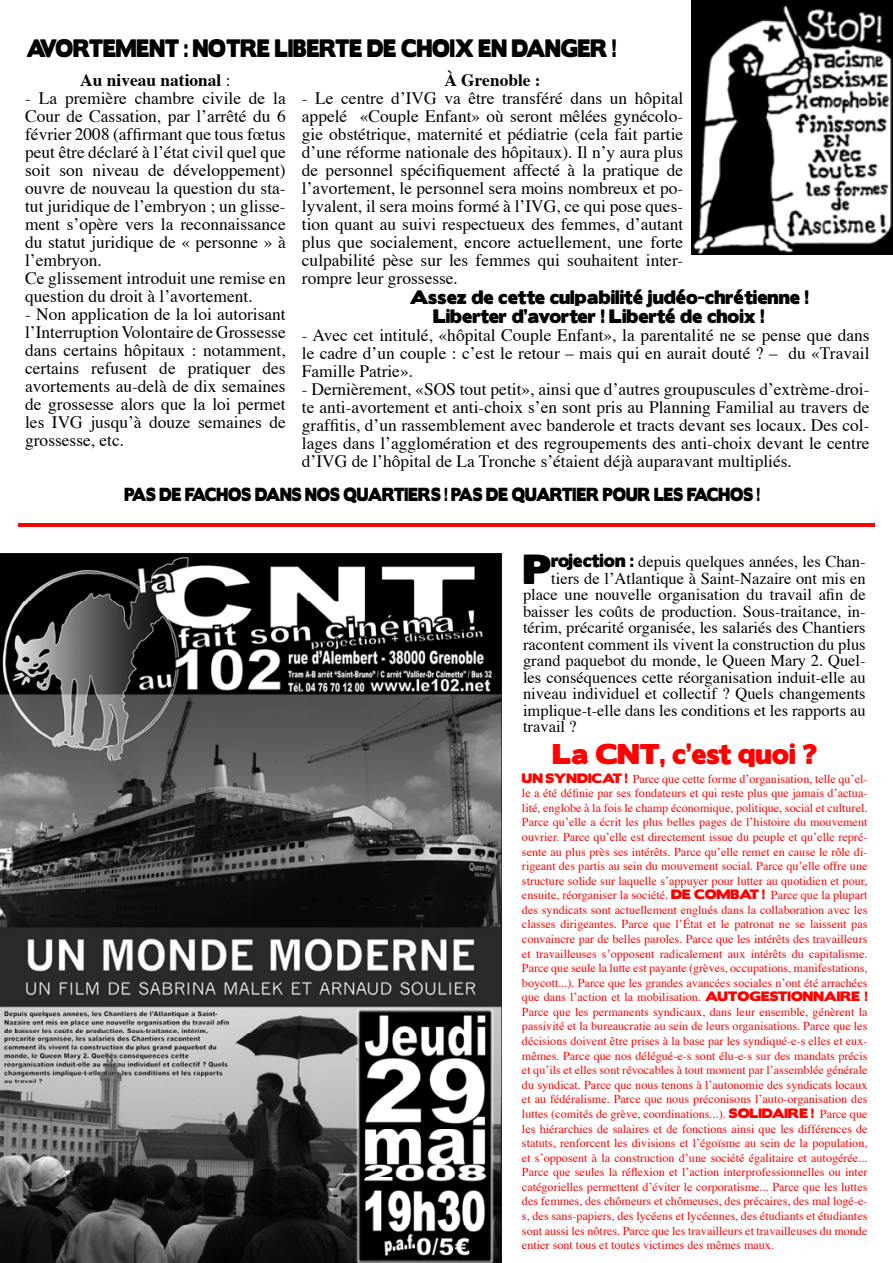
<style>
.page{position:relative;width:893px;height:1263px;background:#fff}
.page>*{position:absolute;margin:0;border:0;box-sizing:border-box;transform-origin:0 0}
.t1{font:37.5px "Boris Black Bloxx";color:#000}
.t2{font:25.5px "Boris Black Bloxx";color:#ff0101}
.t3{font:22.5px "Boris Black Bloxx";color:#000;scale:.8 1}
.t4{font:17.4px/18px "Times";color:#000;text-align:justify}
.t5{font:17.4px/19.5px "Boris Black Bloxx";color:#000}
.t6{font:700 17.4px "Times";color:#000}
.t7{font:16.8px "Boris Black Bloxx";color:#000;scale:.8 1}
.t8{font:16.5px "Times";color:#000}
.t9{font:12.15px/14.5px "Times";color:#ff0101;text-align:justify}
.s1{font-weight:400}
.s2{font-family:"Boris Black Bloxx"}
</style>
<div class="page">
<img style="left:691px;top:0;width:202px;height:254px">
<img style="left:0;top:553px;width:501px;height:710px">
<hr style="left:18px;top:523px;width:857px;height:4px;background:#ff0101">
<h3 class="t3" style="left:27px;top:31px;width:739px">AVORTEMENT : NOTRE LIBERTE DE CHOIX EN DANGER !</h3>
<h3 class="t6" style="left:80px;top:64px;width:152px">Au niveau national <span class="s1">:</span></h3>
<p class="t4" style="left:25px;top:88px;width:262px;text-align:left">- La première chambre civile de la Cour de Cassation, par l’arrêté du 6 février 2008 (affirmant que tous fœtus peut être déclaré à l’état civil quel que soit son niveau de développement) ouvre de nouveau la question du sta&shy;tut juridique de l’embryon ; un glisse&shy;ment s’opère vers la reconnaissance du statut juridique de « personne » à l’embryon.<br>Ce glissement introduit une remise en question du droit à l’avortement.</p>
<p class="t4" style="left:25px;top:304px;width:262px">- Non application de la loi autorisant l’Interruption Volontaire de Grossesse dans certains hôpitaux : notamment, certains refusent de pratiquer des avortements au-delà de dix semaines de grossesse alors que la loi permet les IVG jusqu’à douze semaines de grossesse, etc.</p>
<h3 class="t6" style="left:444px;top:64px;width:98px">À Grenoble :</h3>
<p class="t4" style="left:302px;top:88px;width:383px">- Le centre d’IVG va être transféré dans un hôpital appelé «Couple Enfant» où seront mêlées gynécolo&shy;gie obstétrique, maternité et pédiatrie (cela fait partie d’une réforme nationale des hôpitaux). Il n’y aura plus de personnel spécifiquement affecté à la pratique de l’avortement, le personnel sera moins nombreux et po&shy;lyvalent, il sera moins formé à l’IVG, ce qui pose ques&shy;tion quant au suivi respectueux des femmes, d’autant plus que socialement, encore actuellement, une forte culpabilité pèse sur les femmes qui souhaitent inter&shy;rompre leur grossesse.</p>
<h3 class="t5" style="left:433px;top:288px;width:377px;text-indent:-23px">Assez de cette culpabilité judéo-chrétienne !<br>Liberter d’avorter ! Liberté de choix !</h3>
<h3 class="t4" style="left:302px;top:325px;width:569px">- Avec cet intitulé, «hôpital Couple Enfant», la parentalité ne se pense que dans le cadre d’un couple : c’est le retour – mais qui en aurait douté ? – du «Travail Famille Patrie».</h3>
<p class="t4" style="left:302px;top:379px;width:569px">- Dernièrement, «SOS tout petit», ainsi que d’autres groupuscules d’extrème-droi&shy;te anti-avortement et anti-choix s’en sont pris au Planning Familial au travers de graffitis, d’un rassemblement avec banderole et tracts devant ses locaux. Des col&shy;lages dans l’agglomération et des regroupements des anti-choix devant le centre d’IVG de l’hôpital de La Tronche s’étaient déjà auparavant multipliés.</p>
<h3 class="t7" style="left:125px;top:482px;width:796px">PAS DE FACHOS DANS NOS QUARTIERS ! PAS DE QUARTIER POUR LES FACHOS !</h3>
<h1 class="t1" style="left:523px;top:541px;width:30px">P</h1>
<h3 class="t8" style="left:551px;top:546px;width:316px"><span class="s2">rojection :</span> depuis quelques années, les Chan-</h3>
<h3 class="t8" style="left:551px;top:563px;width:316px">tiers de l’Atlantique à Saint-Nazaire ont mis en</h3>
<h3 class="t8" style="left:523px;top:579px;width:344px">place une nouvelle organisation du travail afin de</h3>
<h3 class="t8" style="left:523px;top:596px;width:344px">baisser les coûts de production. Sous-traitance, in-</h3>
<h3 class="t8" style="left:523px;top:612px;width:344px">térim, précarité organisée, les salariés des Chantiers</h3>
<h3 class="t8" style="left:523px;top:629px;width:344px">racontent comment ils vivent la construction du plus</h3>
<h3 class="t8" style="left:523px;top:645px;width:344px">grand paquebot du monde, le Queen Mary 2. Quel-</h3>
<h3 class="t8" style="left:523px;top:662px;width:344px">les conséquences cette réorganisation induit-elle au</h3>
<h3 class="t8" style="left:523px;top:678px;width:344px">niveau individuel et collectif ? Quels changements</h3>
<h3 class="t8" style="left:523px;top:695px;width:344px">implique-t-elle dans les conditions et les rapports au</h3>
<h3 class="t8" style="left:523px;top:711px;width:55px">travail ?</h3>
<h2 class="t2" style="left:552px;top:735px;width:266px">La CNT, c’est quoi ?</h2>
<p class="t9" style="left:522px;top:770px;width:347px"><span class="s2">UN SYNDICAT !</span> Parce que cette forme d’organisation, telle qu’el&shy;le a été définie par ses fondateurs et qui reste plus que jamais d’actua&shy;lité, englobe à la fois le champ économique, politique, social et culturel.<br>Parce qu’elle a écrit les plus belles pages de l’histoire du mouvement ouvrier. Parce qu’elle est directement issue du peuple et qu’elle repré&shy;sente au plus près ses intérêts. Parce qu’elle remet en cause le rôle di&shy;rigeant des partis au sein du mouvement social. Parce qu’elle offre une structure solide sur laquelle s’appuyer pour lutter au quotidien et pour, ensuite, réorganiser la société. <span class="s2">DE COMBAT !</span> Parce que la plupart des syndicats sont actuellement englués dans la collaboration avec les classes dirigeantes. Parce que l’État et le patronat ne se laissent pas convaincre par de belles paroles. Parce que les intérêts des travailleurs et travailleuses s’opposent radicalement aux intérêts du capitalisme.<br>Parce que seule la lutte est payante (grèves, occupations, manifestations, boycott...). Parce que les grandes avancées sociales n’ont été arrachées que dans l’action et la mobilisation. <span class="s2">AUTOGESTIONNAIRE !<br></span>Parce que les permanents syndicaux, dans leur ensemble, génèrent la passivité et la bureaucratie au sein de leurs organisations. Parce que les décisions doivent être prises à la base par les syndiqué-e-s elles et eux&shy;mêmes. Parce que nos délégué-e-s sont élu-e-s sur des mandats précis et qu’ils et elles sont révocables à tout moment par l’assemblée générale du syndicat. Parce que nous tenons à l’autonomie des syndicats locaux et au fédéralisme. Parce que nous préconisons l’auto-organisation des luttes (comités de grève, coordinations...). <span class="s2">SOLIDAIRE !</span> Parce que les hiérarchies de salaires et de fonctions ainsi que les différences de statuts, renforcent les divisions et l’égoïsme au sein de la population, et s’opposent à la construction d’une société égalitaire et autogérée...<br>Parce que seules la réflexion et l’action interprofessionnelles ou inter catégorielles permettent d’éviter le corporatisme... Parce que les luttes des femmes, des chômeurs et chômeuses, des précaires, des mal logé-e&shy;s, des sans-papiers, des lycéens et lycéennes, des étudiants et étudiantes sont aussi les nôtres. Parce que les travailleurs et travailleuses du monde entier sont tous et toutes victimes des mêmes maux.</p>
</div>
